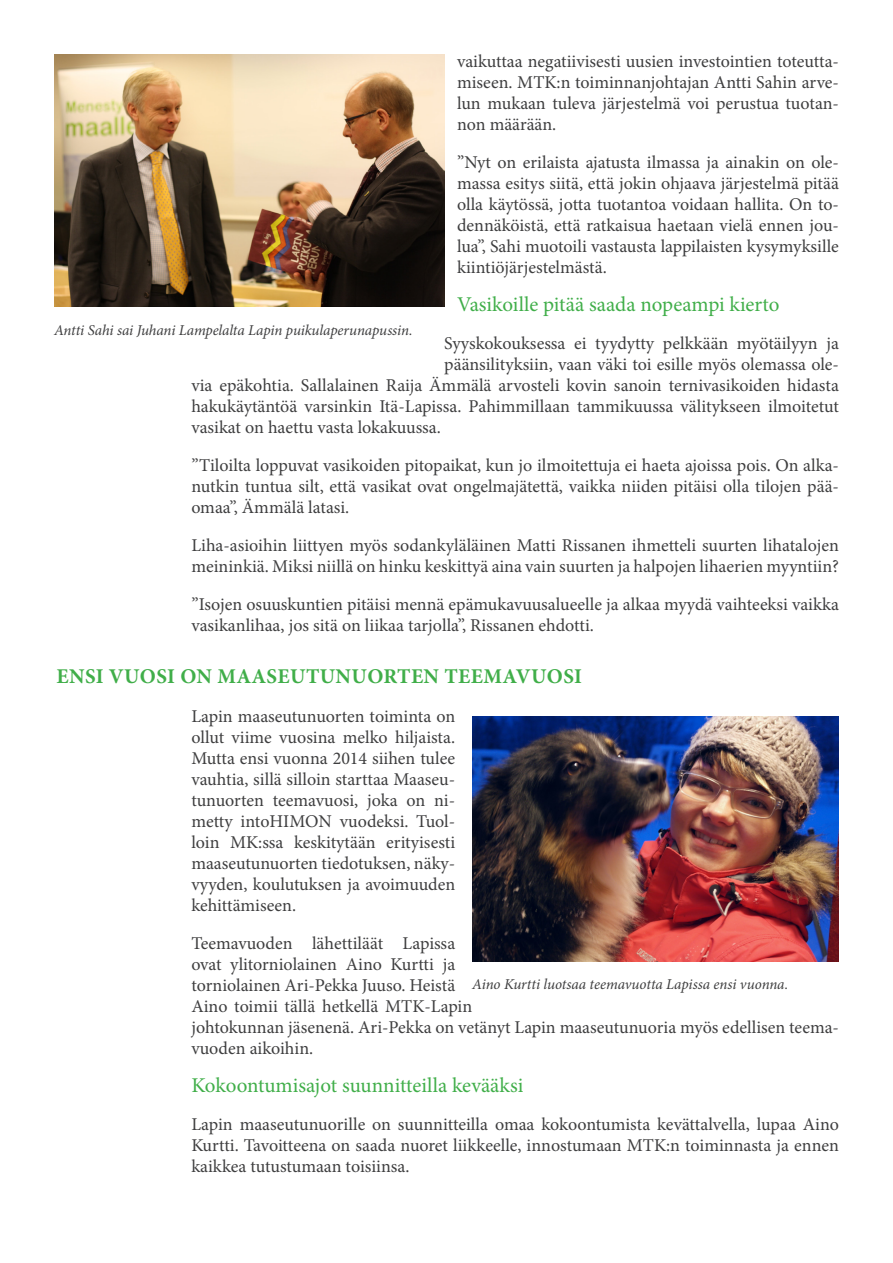
<style>
.page{position:relative;width:893px;height:1263px;background:#fff}
.page>*{position:absolute;margin:0;border:0;box-sizing:border-box;transform-origin:0 0}
.Väliotsikko{font:21px "Minion Pro";color:#40ae49}
.Otsikko{font:700 21px "Minion Pro";letter-spacing:.02em;color:#40ae49}
.Leipis{font:18px/21px "Minion Pro";color:#3e3e3f;text-align:justify}
.Kuvateksti{font:italic 15px "Minion Pro";letter-spacing:-.01em;color:#3e3e3f}
</style>
<div class="page">
<img style="left:54px;top:54px;width:390px;height:253px">
<img style="left:472px;top:716px;width:367px;height:245px">
<p class="Leipis" style="left:457px;top:51px;width:383px">vaikuttaa negatiivisesti uusien investointien toteutta&shy;miseen. MTK:n toiminnanjohtajan Antti Sahin arve&shy;lun mukaan tuleva järjestelmä voi perustua tuotan&shy;non määrään.</p>
<p class="Leipis" style="left:457px;top:152px;width:383px">”Nyt on erilaista ajatusta ilmassa ja ainakin on ole&shy;massa esitys siitä, että jokin ohjaava järjestelmä pitää olla käytössä, jotta tuotantoa voidaan hallita. On to&shy;dennäköistä, että ratkaisua haetaan vielä ennen jou&shy;lua”, Sahi muotoili vastausta lappilaisten kysymyksille kiintiöjärjestelmästä.</p>
<p class="Väliotsikko" style="left:457px;top:290px;width:324px">Vasikoille pitää saada nopeampi kierto</p>
<p class="Leipis" style="left:444px;top:333px;width:396px">Syyskokouksessa ei tyydytty pelkkään myötäilyyn ja</p>
<p class="Leipis" style="left:444px;top:354px;width:396px">päänsilityksiin, vaan väki toi esille myös olemassa ole-</p>
<p class="Leipis" style="left:191px;top:375px;width:649px">via epäkohtia. Sallalainen Raija Ämmälä arvosteli kovin sanoin ternivasikoiden hidasta</p>
<p class="Leipis" style="left:191px;top:396px;width:649px">hakukäytäntöä varsinkin Itä-Lapissa. Pahimmillaan tammikuussa välitykseen ilmoitetut</p>
<p class="Leipis" style="left:191px;top:417px;width:251px">vasikat on haettu vasta lokakuussa.</p>
<p class="Leipis" style="left:191px;top:455px;width:649px">”Tiloilta loppuvat vasikoiden pitopaikat, kun jo ilmoitettuja ei haeta ajoissa pois. On alka&shy;nutkin tuntua silt, että vasikat ovat ongelmajätettä, vaikka niiden pitäisi olla tilojen pää&shy;omaa”, Ämmälä latasi.</p>
<p class="Leipis" style="left:191px;top:535px;width:649px">Liha-asioihin liittyen myös sodankyläläinen Matti Rissanen ihmetteli suurten lihatalojen meininkiä. Miksi niillä on hinku keskittyä aina vain suurten ja halpojen lihaerien myyntiin?</p>
<p class="Leipis" style="left:191px;top:594px;width:649px">”Isojen osuuskuntien pitäisi mennä epämukavuusalueelle ja alkaa myydä vaihteeksi vaikka vasikanlihaa, jos sitä on liikaa tarjolla”, Rissanen ehdotti.</p>
<p class="Kuvateksti" style="left:54px;top:320px;width:360px">Antti Sahi sai Juhani Lampelalta Lapin puikulaperunapussin.</p>
<p class="Otsikko" style="left:56px;top:661px;width:527px">ENSI VUOSI ON MAASEUTUNUORTEN TEEMAVUOSI</p>
<p class="Leipis" style="left:191px;top:706px;width:265px">Lapin maaseutunuorten toiminta on ollut viime vuosina melko hiljaista.<br>Mutta ensi vuonna 2014 siihen tulee vauhtia, sillä silloin starttaa Maaseu&shy;tunuorten teemavuosi, joka on ni&shy;metty intoHIMON vuodeksi. Tuol&shy;loin MK:ssa keskitytään erityisesti maaseutunuorten tiedotuksen, näky&shy;vyyden, koulutuksen ja avoimuuden kehittämiseen.</p>
<p class="Leipis" style="left:191px;top:933px;width:649px;text-align:left">Teemavuoden lähettiläät Lapissa<br>ovat ylitorniolainen Aino Kurtti ja<br>torniolainen Ari-Pekka Juuso. Heistä<br>Aino toimii tällä hetkellä MTK-Lapin<br>johtokunnan jäsenenä. Ari-Pekka on vetänyt Lapin maaseutunuoria myös edellisen teema&shy;vuoden aikoihin.</p>
<p class="Väliotsikko" style="left:191px;top:1071px;width:334px">Kokoontumisajot suunnitteilla kevääksi</p>
<p class="Leipis" style="left:191px;top:1114px;width:649px">Lapin maaseutunuorille on suunnitteilla omaa kokoontumista kevättalvella, lupaa Aino Kurtti. Tavoitteena on saada nuoret liikkeelle, innostumaan MTK:n toiminnasta ja ennen kaikkea tutustumaan toisiinsa.</p>
<p class="Kuvateksti" style="left:472px;top:974px;width:317px">Aino Kurtti luotsaa teemavuotta Lapissa ensi vuonna.</p>
</div>
